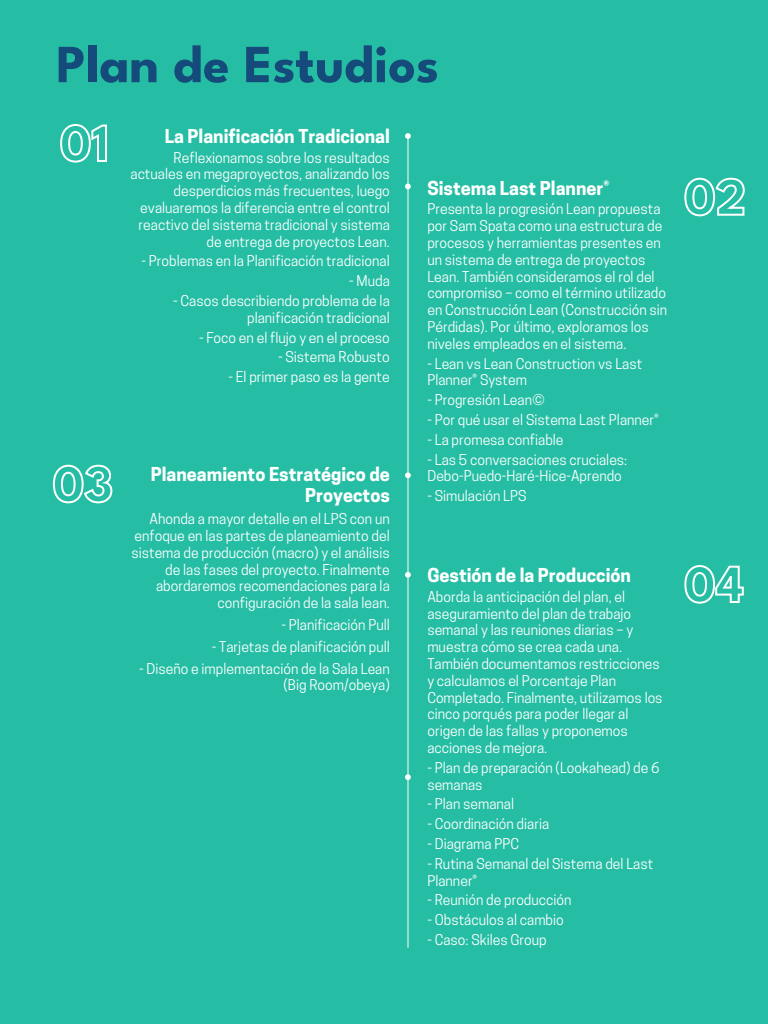
<style>
.page{position:relative;width:768px;height:1024px;background:#25bea4}
.page>*{position:absolute;margin:0;border:0;box-sizing:border-box;transform-origin:0 0}
.t1{font:700 53.6px "League Spartan";color:#154b7a}
.t2{font:700 18px/21.6px "Cooper Hewitt";color:#fff;text-align:right}
.t3{font:14px/16.8px "Cooper Hewitt";color:#fff}
</style>
<div class="page">
<hr style="left:407px;top:135px;width:1px;height:813px;background:#fff">
<svg style="left:405px;top:133px;width:6px;height:6px"></svg>
<svg style="left:405px;top:472px;width:6px;height:6px"></svg>
<svg style="left:405px;top:774px;width:6px;height:6px"></svg>
<svg style="left:405px;top:572px;width:6px;height:6px"></svg>
<svg style="left:405px;top:184px;width:6px;height:5px"></svg>
<svg style="left:60px;top:124px;width:47px;height:39px"></svg>
<svg style="left:52px;top:464px;width:61px;height:40px"></svg>
<svg style="left:684px;top:177px;width:61px;height:40px"></svg>
<svg style="left:684px;top:565px;width:60px;height:39px"></svg>
<h1 class="t1" style="left:56px;top:22px;width:384px">Plan de Estudios</h1>
<p class="t2" style="left:165px;top:125px;width:227px">La Planificación Tradicional</p>
<p class="t3" style="left:131px;top:149px;width:261px;text-align:right">Reflexionamos sobre los resultados actuales en megaproyectos, analizando los desperdicios más frecuentes, luego evaluaremos la diferencia entre el control reactivo del sistema tradicional y sistema de entrega de proyectos Lean.</p>
<p class="t3" style="left:142px;top:253px;width:250px">- Problemas en la Planificación tradicional</p>
<p class="t3" style="left:349px;top:273px;width:42px">- Muda</p>
<p class="t3" style="left:173px;top:292px;width:218px;text-align:right">- Casos describiendo problema de la planificación tradicional</p>
<p class="t3" style="left:199px;top:329px;width:192px">- Foco en el flujo y en el proceso</p>
<p class="t3" style="left:278px;top:349px;width:113px">- Sistema Robusto</p>
<p class="t3" style="left:229px;top:369px;width:163px">- El primer paso es la gente</p>
<p class="t2" style="left:151px;top:463px;width:240px">Planeamiento Estratégico de<br>Proyectos</p>
<p class="t3" style="left:131px;top:510px;width:260px;text-align:right">Ahonda a mayor detalle en el LPS con un enfoque en las partes de planeamiento del sistema de producción (macro) y el análisis de las fases del proyecto. Finalmente abordaremos recomendaciones para la configuración de la sala lean.</p>
<p class="t3" style="left:281px;top:616px;width:110px">- Planificación Pull</p>
<p class="t3" style="left:212px;top:638px;width:179px">- Tarjetas de planificación pull</p>
<p class="t3" style="left:139px;top:660px;width:252px;text-align:right">- Diseño e implementación de la Sala Lean (Big Room/obeya)</p>
<p class="t2" style="left:427px;top:177px;width:183px">Sistema Last Planner®</p>
<p class="t3" style="left:427px;top:201px;width:241px">Presenta la progresión Lean propuesta por Sam Spata como una estructura de procesos y herramientas presentes en un sistema de entrega de proyectos Lean. También consideramos el rol del compromiso – como el término utilizado en Construcción Lean (Construcción sin Pérdidas). Por último, exploramos los niveles empleados en el sistema.</p>
<p class="t3" style="left:427px;top:355px;width:216px">- Lean vs Lean Construction vs Last<br>Planner® System</p>
<p class="t3" style="left:427px;top:392px;width:119px">- Progresión Lean©</p>
<p class="t3" style="left:427px;top:411px;width:233px">- Por qué usar el Sistema Last Planner®</p>
<p class="t3" style="left:427px;top:431px;width:138px">- La promesa confiable</p>
<p class="t3" style="left:427px;top:451px;width:201px">- Las 5 conversaciones cruciales:<br>Debo-Puedo-Haré-Hice-Aprendo</p>
<p class="t3" style="left:427px;top:488px;width:101px">- Simulación LPS</p>
<p class="t2" style="left:427px;top:564px;width:205px">Gestión de la Producción</p>
<p class="t3" style="left:427px;top:588px;width:237px">Aborda la anticipación del plan, el aseguramiento del plan de trabajo semanal y las reuniones diarias – y muestra cómo se crea cada una.<br>También documentamos restricciones y calculamos el Porcentaje Plan Completado. Finalmente, utilizamos los cinco porqués para poder llegar al origen de las fallas y proponemos acciones de mejora.</p>
<p class="t3" style="left:427px;top:759px;width:234px">- Plan de preparación (Lookahead) de 6 semanas</p>
<p class="t3" style="left:427px;top:796px;width:88px">- Plan semanal</p>
<p class="t3" style="left:427px;top:815px;width:123px">- Coordinación diaria</p>
<p class="t3" style="left:427px;top:835px;width:93px">- Diagrama PPC</p>
<p class="t3" style="left:427px;top:855px;width:227px">- Rutina Semanal del Sistema del Last<br>Planner®</p>
<p class="t3" style="left:427px;top:892px;width:146px">- Reunión de producción</p>
<p class="t3" style="left:427px;top:911px;width:138px">- Obstáculos al cambio</p>
<p class="t3" style="left:427px;top:931px;width:121px">- Caso: Skiles Group</p>
</div>
